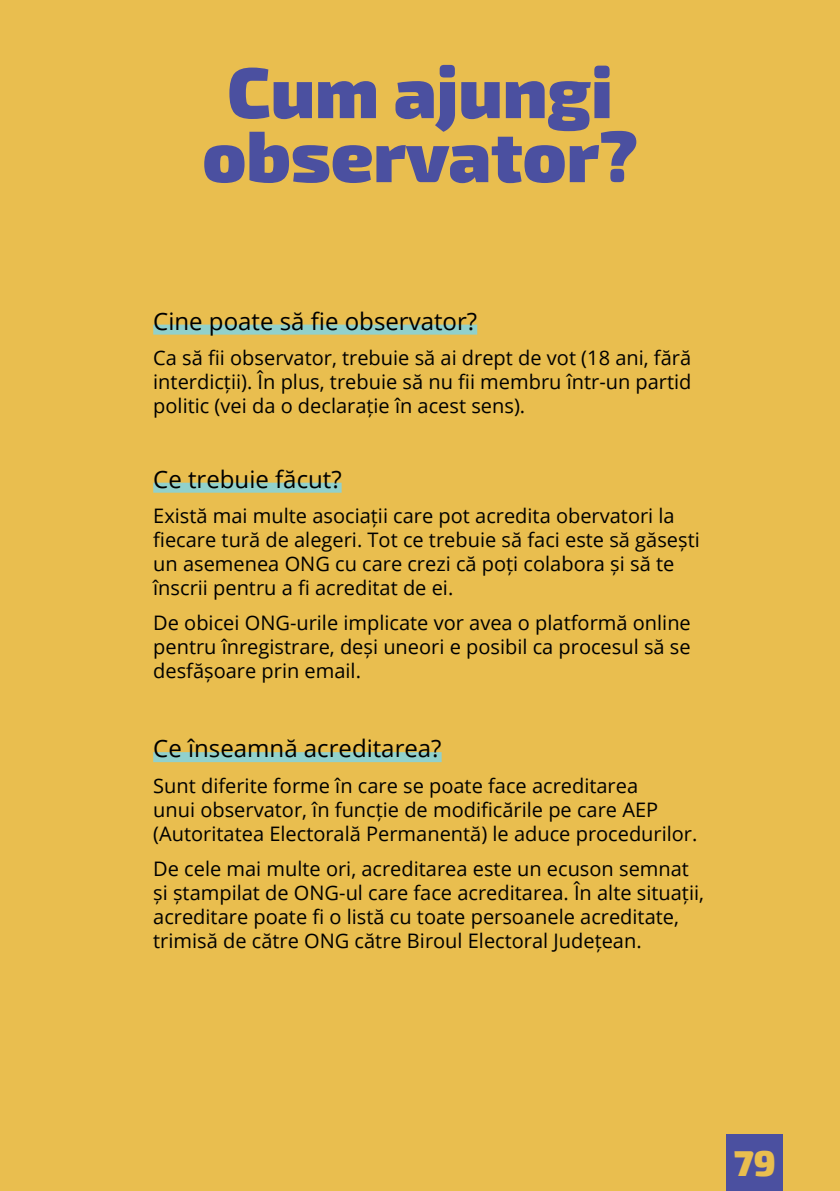
<style>
.page{position:relative;width:840px;height:1191px;background:#fff}
.page>*{position:absolute;margin:0;border:0;box-sizing:border-box;transform-origin:0 0}
.t1{font:900 72px/64px "Exo 2";color:#4b50a0;text-align:center}
.t2{font:900 36px "Exo 2";color:#e9be4f}
.t3{font:24px "Open Sans";color:#000}
.t4{font:20px/24px "Open Sans";color:#000}
</style>
<div class="page">
<div style="left:0;top:0;width:839px;height:1191px;background:#e9be4f"></div>
<div style="left:153px;top:324px;width:324px;height:10px;background:#91d1cc"></div>
<div style="left:153px;top:483px;width:188px;height:10px;background:#91d1cc"></div>
<div style="left:153px;top:752px;width:288px;height:10px;background:#91d1cc"></div>
<div style="left:726px;top:1134px;width:56px;height:57px;background:#4b50a0"></div>
<h1 class="t1" style="left:202px;top:62px;width:436px">Cum ajungi observator?</h1>
<p class="t3" style="left:153px;top:304px;width:325px">Cine poate să fie observator?</p>
<p class="t4" style="left:153px;top:345px;width:539px;text-align:justify">Ca să fii observator, trebuie să ai drept de vot (18 ani, fără interdicții). În plus, trebuie să nu fii membru într-un partid politic (vei da o declarație în acest sens).</p>
<p class="t3" style="left:153px;top:462px;width:190px">Ce trebuie făcut?</p>
<p class="t4" style="left:153px;top:503px;width:548px">Există mai multe asociații care pot acredita obervatori la fiecare tură de alegeri. Tot ce trebuie să faci este să găsești un asemenea ONG cu care crezi că poți colabora și să te înscrii pentru a fi acreditat de ei.</p>
<p class="t4" style="left:153px;top:610px;width:539px;text-align:justify">De obicei ONG-urile implicate vor avea o platformă online pentru înregistrare, deși uneori e posibil ca procesul să se desfășoare prin email.</p>
<p class="t3" style="left:153px;top:732px;width:290px">Ce înseamnă acreditarea?</p>
<p class="t4" style="left:153px;top:772px;width:545px">Sunt diferite forme în care se poate face acreditarea<br>unui observator, în funcție de modificările pe care AEP (Autoritatea Electorală Permanentă) le aduce procedurilor.</p>
<p class="t4" style="left:153px;top:856px;width:552px">De cele mai multe ori, acreditarea este un ecuson semnat și ștampilat de ONG-ul care face acreditarea. În alte situații, acreditare poate fi o listă cu toate persoanele acreditate, trimisă de către ONG către Biroul Electoral Județean.</p>
<h2 class="t2" style="left:733px;top:1141px;width:43px">79</h2>
</div>
